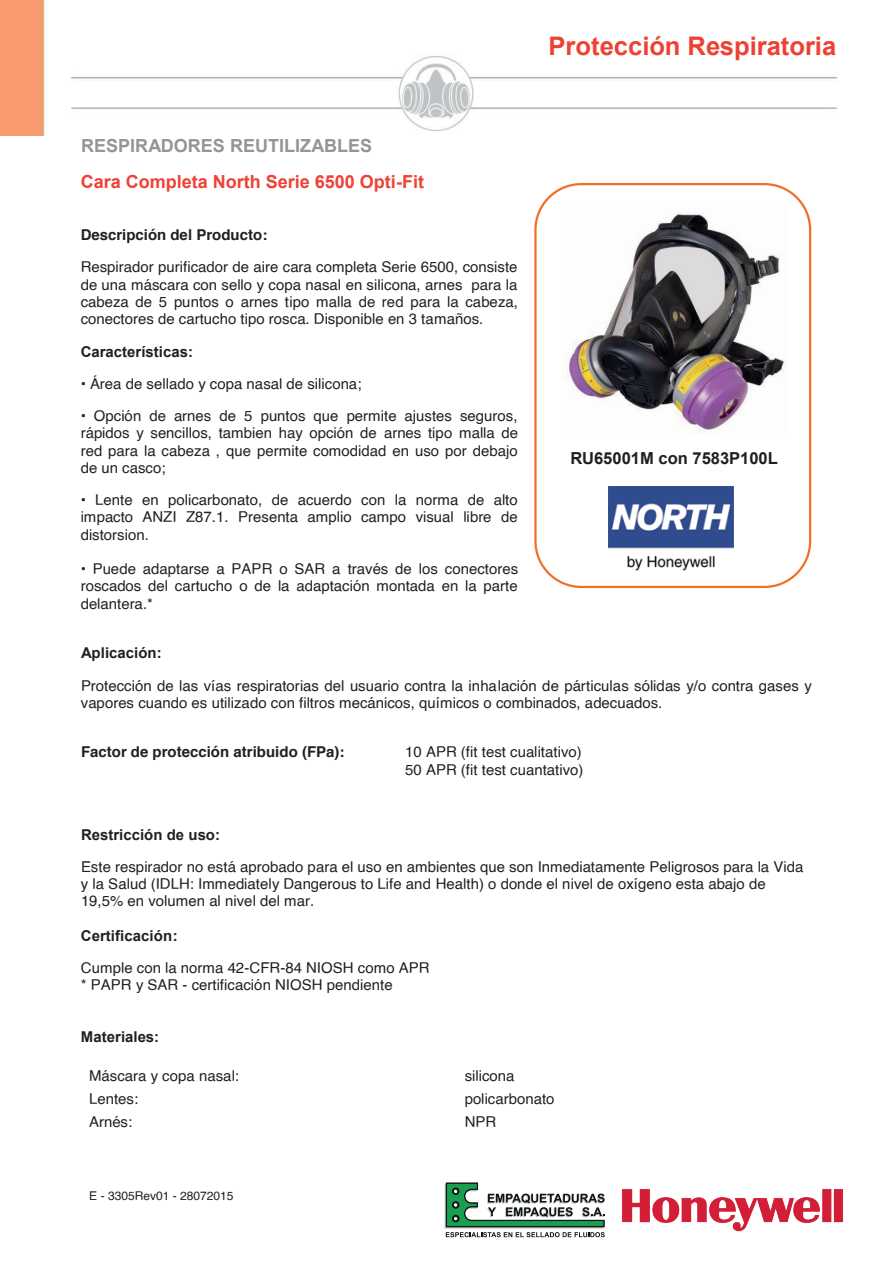
<style>
.page{position:relative;width:893px;height:1264px;background:#fff}
.page>*{position:absolute;margin:0;border:0;box-sizing:border-box;transform-origin:0 0}
.t1{font:700 25.5px "Arial";color:#ee4134}
.t2{font:700 18px "Arial";color:#ee4235}
.t3{font:700 18px "Arial";color:#939598}
.t4{font:700 16.5px "Arial";color:#231f20}
.t5{font:15px/17.4px "Helvetica";color:#231f20;text-align:justify}
.t6{font:700 15px "Arial";color:#231f20}
.t7{font:700 15px "Helvetica";color:#231f20}
.t8{font:12px "Helvetica";letter-spacing:-.005em;color:#231f20}
</style>
<div class="page">
<img style="left:0;top:0;width:838px;height:135px">
<div style="left:512px;top:26px;width:334px;height:43px;background:#fff"></div>
<img style="left:566px;top:212px;width:219px;height:220px">
<img style="left:608px;top:486px;width:125px;height:85px">
<div style="left:534px;top:183px;width:277px;height:405px;border:2px solid #f36e29;border-radius:46px"></div>
<svg style="left:444px;top:1182px;width:160px;height:54px"></svg>
<img style="left:622px;top:1189px;width:221px;height:42px">
<p class="t3" style="left:81px;top:133px;width:292px">RESPIRADORES REUTILIZABLES</p>
<p class="t2" style="left:81px;top:169px;width:345px">Cara Completa North Serie 6500 Opti-Fit</p>
<p class="t7" style="left:81px;top:223px;width:188px">Descripción del Producto:</p>
<p class="t5" style="left:81px;top:259px;width:438px">Respirador purificador de aire cara completa Serie 6500, consiste de una máscara con sello y copa nasal en silicona, arnes para la cabeza de 5 puntos o arnes tipo malla de red para la cabeza, conectores de cartucho tipo rosca. Disponible en 3 tamaños.</p>
<p class="t6" style="left:81px;top:340px;width:114px">Características:</p>
<p class="t5" style="left:81px;top:375px;width:282px">• Área de sellado y copa nasal de silicona;</p>
<p class="t5" style="left:81px;top:407px;width:439px">• Opción de arnes de 5 puntos que permite ajustes seguros, rápidos y sencillos, tambien hay opción de arnes tipo malla de red para la cabeza , que permite comodidad en uso por debajo de un casco;</p>
<p class="t5" style="left:81px;top:491px;width:438px">• Lente en policarbonato, de acuerdo con la norma de alto impacto ANZI Z87.1. Presenta amplio campo visual libre de distorsion.</p>
<p class="t5" style="left:81px;top:560px;width:439px">• Puede adaptarse a PAPR o SAR a través de los conectores roscados del cartucho o de la adaptación montada en la parte delantera.*</p>
<h1 class="t1" style="left:548px;top:28px;width:289px">Protección Respiratoria</h1>
<p class="t4" style="left:570px;top:446px;width:209px">RU65001M con 7583P100L</p>
<p class="t6" style="left:81px;top:642px;width:82px">Aplicación:</p>
<p class="t5" style="left:81px;top:677px;width:732px">Protección de las vías respiratorias del usuario contra la inhalación de párticulas sólidas y/o contra gases y vapores cuando es utilizado con filtros mecánicos, químicos o combinados, adecuados.</p>
<p class="t7" style="left:81px;top:739px;width:265px">Factor de protección atribuido (FPa):</p>
<p class="t5" style="left:405px;top:743px;width:180px">10 APR (fit test cualitativo)<br>50 APR (fit test cuantativo)</p>
<p class="t6" style="left:81px;top:823px;width:140px">Restricción de uso:</p>
<p class="t5" style="left:81px;top:858px;width:724px;text-align:left">Este respirador no está aprobado para el uso en ambientes que son Inmediatamente Peligrosos para la Vida y la Salud (IDLH: Immediately Dangerous to Life and Health) o donde el nivel de oxígeno esta abajo de<br>19,5% en volumen al nivel del mar.</p>
<p class="t6" style="left:81px;top:924px;width:98px">Certificación:</p>
<p class="t5" style="left:81px;top:959px;width:350px">Cumple con la norma 42-CFR-84 NIOSH como APR * PAPR y SAR - certificación NIOSH pendiente</p>
<p class="t6" style="left:81px;top:1025px;width:80px">Materiales:</p>
<p class="t5" style="left:89px;top:1067px;width:151px">Máscara y copa nasal:</p>
<p class="t5" style="left:464px;top:1067px;width:51px">silicona</p>
<p class="t5" style="left:89px;top:1090px;width:51px">Lentes:</p>
<p class="t5" style="left:464px;top:1090px;width:91px">policarbonato</p>
<p class="t5" style="left:89px;top:1112px;width:45px">Arnés:</p>
<p class="t5" style="left:464px;top:1112px;width:33px">NPR</p>
<p class="t8" style="left:89px;top:1186px;width:146px">E - 3305Rev01 - 28072015</p>
</div>
